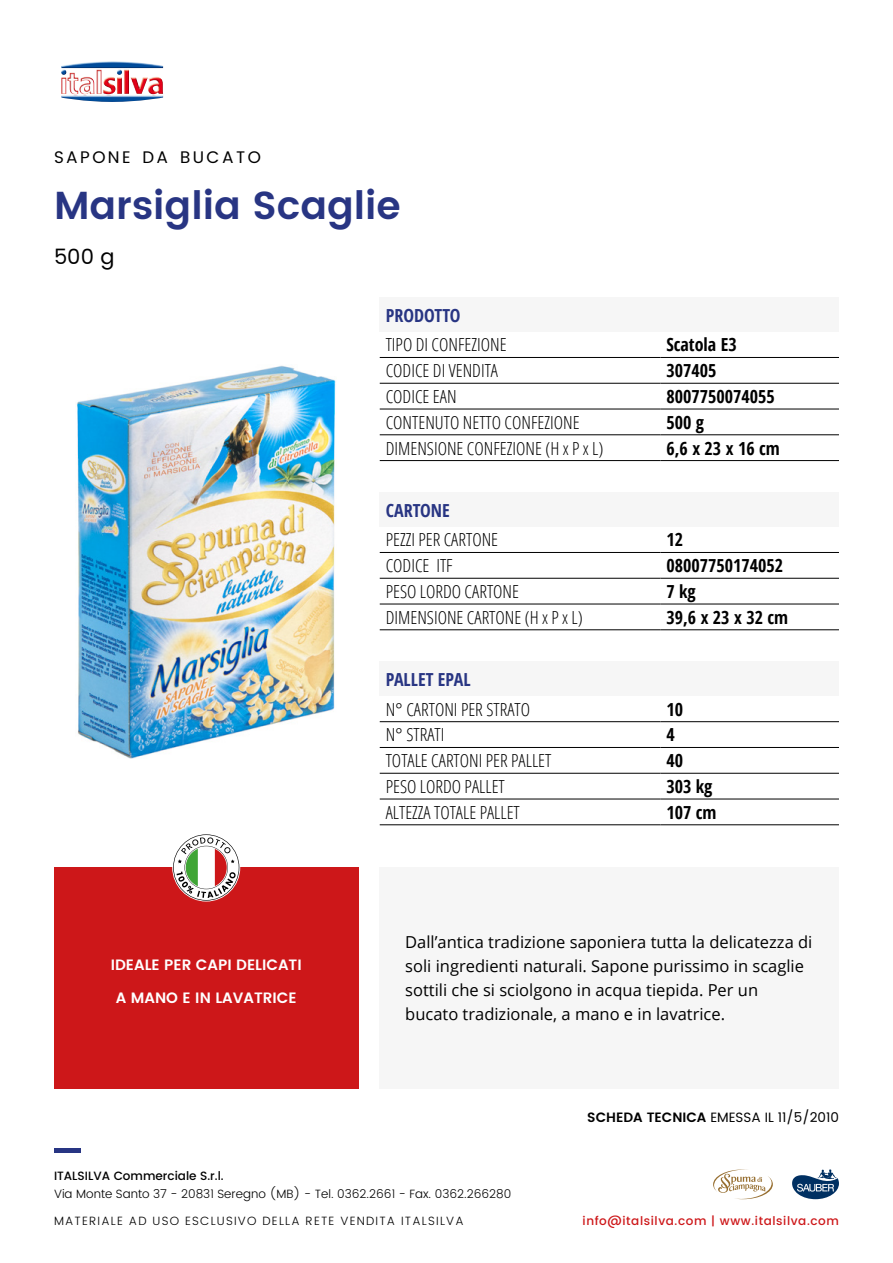
<style>
.page{position:relative;width:893px;height:1263px;background:#fff}
.page>*{position:absolute;margin:0;border:0;box-sizing:border-box;transform-origin:0 0}
.t1{font:600 39px "Poppins";color:#283583}
.t2{font:21px "Poppins";color:#000}
.t3{font:300 condensed 18px "Open Sans";color:#000}
.t4{font:700 condensed 18px "Open Sans";color:#000}
.t5{font:700 condensed 18px "Open Sans";color:#283583}
.t6{font:16.8px "Poppins";letter-spacing:.145em;color:#000}
.t7{font:16.5px/24px "Open Sans";color:#000}
.t8{font:600 15px "Poppins";color:#fff}
.t9{font:13.5px "Poppins";color:#000}
.t10{font:300 12px "Poppins";color:#000}
.t11{font:300 12px "Poppins";letter-spacing:.1em;color:#000}
.t12{font:500 12px "Poppins";letter-spacing:.05em;color:#cd1719}
.t13{font:500 12px "Poppins";color:#000}
.s1{font-weight:600}
</style>
<div class="page">
<hr style="left:54px;top:1148px;width:26px;height:4px;background:#283583">
<img style="left:61px;top:61px;width:102px;height:41px">
<svg style="left:792px;top:1169px;width:47px;height:30px"></svg>
<svg style="left:713px;top:1169px;width:60px;height:31px"></svg>
<div style="left:54px;top:867px;width:304px;height:222px;background:#cd1719"></div>
<div style="left:380px;top:867px;width:459px;height:222px;background:#f6f6f6"></div>
<div style="left:380px;top:662px;width:459px;height:34px;background:#f6f6f6"></div>
<hr style="left:380px;top:721px;width:280px;height:1px;background:#000">
<hr style="left:660px;top:721px;width:179px;height:1px;background:#000">
<hr style="left:380px;top:747px;width:280px;height:1px;background:#000">
<hr style="left:660px;top:747px;width:179px;height:1px;background:#000">
<hr style="left:380px;top:773px;width:280px;height:1px;background:#000">
<hr style="left:660px;top:773px;width:179px;height:1px;background:#000">
<hr style="left:380px;top:799px;width:280px;height:1px;background:#000">
<hr style="left:660px;top:799px;width:179px;height:1px;background:#000">
<hr style="left:380px;top:824px;width:280px;height:1px;background:#000">
<hr style="left:660px;top:824px;width:179px;height:1px;background:#000">
<div style="left:380px;top:493px;width:459px;height:34px;background:#f6f6f6"></div>
<hr style="left:380px;top:552px;width:280px;height:1px;background:#000">
<hr style="left:660px;top:552px;width:179px;height:1px;background:#000">
<hr style="left:380px;top:578px;width:280px;height:1px;background:#000">
<hr style="left:660px;top:578px;width:179px;height:1px;background:#000">
<hr style="left:380px;top:604px;width:280px;height:1px;background:#000">
<hr style="left:660px;top:604px;width:179px;height:1px;background:#000">
<hr style="left:380px;top:629px;width:280px;height:1px;background:#000">
<hr style="left:660px;top:629px;width:179px;height:1px;background:#000">
<div style="left:380px;top:298px;width:459px;height:34px;background:#f6f6f6"></div>
<hr style="left:380px;top:357px;width:280px;height:1px;background:#000">
<hr style="left:660px;top:357px;width:179px;height:1px;background:#000">
<hr style="left:380px;top:383px;width:280px;height:1px;background:#000">
<hr style="left:660px;top:383px;width:179px;height:1px;background:#000">
<hr style="left:380px;top:409px;width:280px;height:1px;background:#000">
<hr style="left:660px;top:409px;width:179px;height:1px;background:#000">
<hr style="left:380px;top:434px;width:280px;height:1px;background:#000">
<hr style="left:660px;top:434px;width:179px;height:1px;background:#000">
<hr style="left:380px;top:460px;width:280px;height:1px;background:#000">
<hr style="left:660px;top:460px;width:179px;height:1px;background:#000">
<img style="left:76px;top:365px;width:260px;height:393px">
<svg style="left:173px;top:834px;width:66px;height:67px"></svg>
<p class="t6" style="left:54px;top:145px;width:208px">SAPONE DA BUCATO</p>
<h1 class="t1" style="left:54px;top:176px;width:348px">Marsiglia Scaglie</h1>
<p class="t2" style="left:54px;top:241px;width:62px">500 g</p>
<p class="t8" style="left:111px;top:953px;width:193px">IDEALE PER CAPI DELICATI</p>
<p class="t8" style="left:116px;top:986px;width:182px">A MANO E IN LAVATRICE</p>
<p class="t5" style="left:386px;top:302px;width:76px">PRODOTTO</p>
<p class="t3" style="left:386px;top:333px;width:122px">TIPO DI CONFEZIONE</p>
<p class="t4" style="left:666px;top:332px;width:72px">Scatola E3</p>
<p class="t3" style="left:386px;top:358px;width:114px">CODICE DI VENDITA</p>
<p class="t4" style="left:666px;top:358px;width:52px">307405</p>
<p class="t3" style="left:386px;top:384px;width:72px">CODICE EAN</p>
<p class="t4" style="left:666px;top:384px;width:110px">8007750074055</p>
<p class="t3" style="left:386px;top:410px;width:195px">CONTENUTO NETTO CONFEZIONE</p>
<p class="t4" style="left:666px;top:410px;width:39px">500 g</p>
<p class="t3" style="left:386px;top:436px;width:219px">DIMENSIONE CONFEZIONE (H x P x L)</p>
<p class="t4" style="left:666px;top:435px;width:115px">6,6 x 23 x 16 cm</p>
<p class="t5" style="left:386px;top:497px;width:66px">CARTONE</p>
<p class="t3" style="left:386px;top:528px;width:114px">PEZZI PER CARTONE</p>
<p class="t4" style="left:666px;top:527px;width:18px">12</p>
<p class="t3" style="left:386px;top:553px;width:68px">CODICE ITF</p>
<p class="t4" style="left:666px;top:553px;width:118px">08007750174052</p>
<p class="t3" style="left:386px;top:579px;width:135px">PESO LORDO CARTONE</p>
<p class="t4" style="left:666px;top:579px;width:31px">7 kg</p>
<p class="t3" style="left:386px;top:605px;width:199px">DIMENSIONE CARTONE (H x P x L)</p>
<p class="t4" style="left:666px;top:605px;width:123px">39,6 x 23 x 32 cm</p>
<p class="t5" style="left:386px;top:667px;width:87px">PALLET EPAL</p>
<p class="t3" style="left:386px;top:697px;width:146px">N° CARTONI PER STRATO</p>
<p class="t4" style="left:666px;top:697px;width:18px">10</p>
<p class="t3" style="left:386px;top:723px;width:60px">N° STRATI</p>
<p class="t4" style="left:666px;top:722px;width:10px">4</p>
<p class="t3" style="left:386px;top:748px;width:167px">TOTALE CARTONI PER PALLET</p>
<p class="t4" style="left:666px;top:748px;width:18px">40</p>
<p class="t3" style="left:386px;top:774px;width:121px">PESO LORDO PALLET</p>
<p class="t4" style="left:666px;top:774px;width:48px">303 kg</p>
<p class="t3" style="left:386px;top:800px;width:136px">ALTEZZA TOTALE PALLET</p>
<p class="t4" style="left:666px;top:800px;width:52px">107 cm</p>
<p class="t7" style="left:405px;top:930px;width:409px">Dall’antica tradizione saponiera tutta la delicatezza di soli ingredienti naturali. Sapone purissimo in scaglie sottili che si sciolgono in acqua tiepida. Per un bucato tradizionale, a mano e in lavatrice.</p>
<p class="t9" style="left:587px;top:1107px;width:253px"><span class="s1">SCHEDA TECNICA</span> EMESSA IL 11/5/2010</p>
<p class="t13" style="left:54px;top:1167px;width:171px">ITALSILVA Commerciale S.r.l.</p>
<p class="t10" style="left:54px;top:1185px;width:459px">Via Monte Santo 37 - 20831 Seregno (MB) - Tel. 0362.2661 - Fax. 0362.266280</p>
<p class="t11" style="left:54px;top:1212px;width:411px">MATERIALE AD USO ESCLUSIVO DELLA RETE VENDITA ITALSILVA</p>
<p class="t12" style="left:583px;top:1212px;width:258px">info@italsilva.com | www.italsilva.com</p>
</div>
